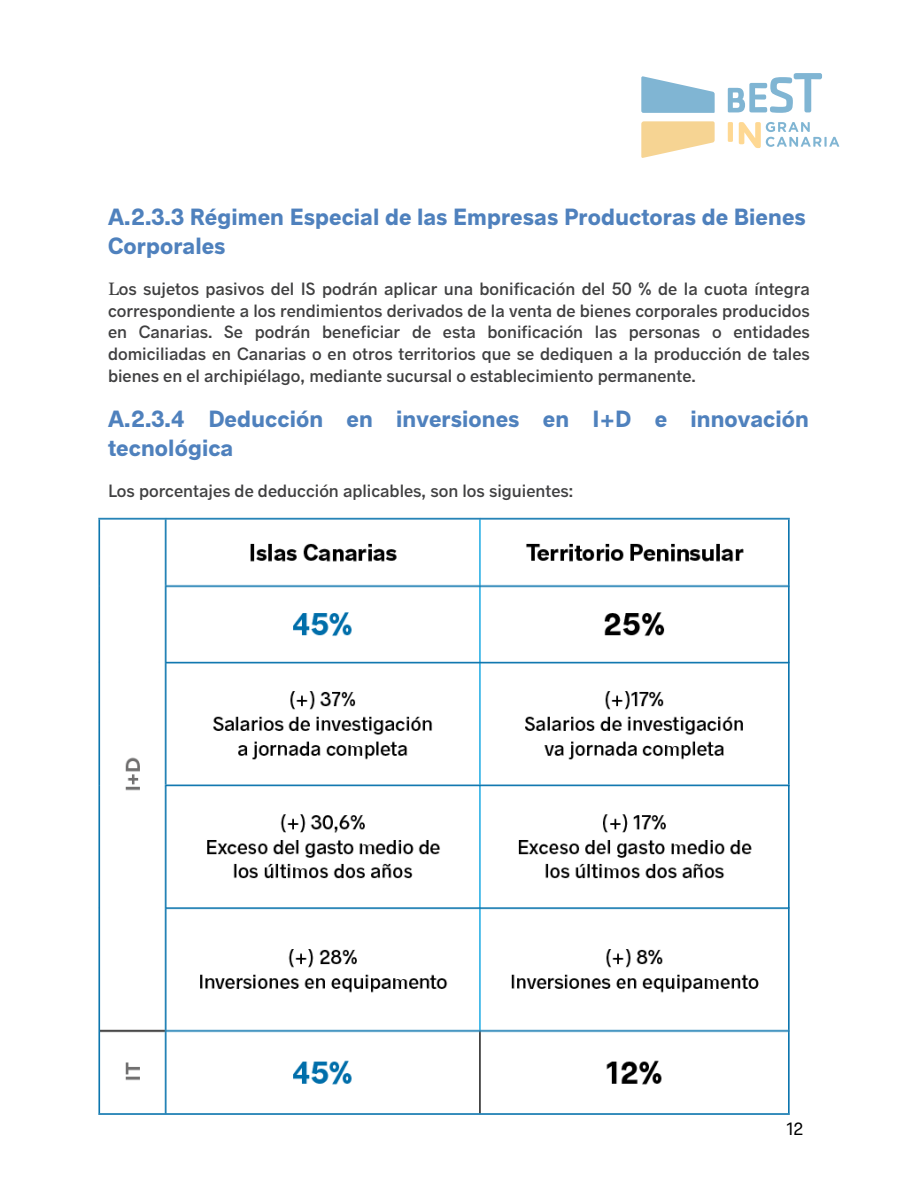
<style>
.page{position:relative;width:918px;height:1188px;background:#fff}
.page>*{position:absolute;margin:0;border:0;box-sizing:border-box;transform-origin:0 0}
.t1{font:700 23.7px/28.8px "Hanken Sans";letter-spacing:.005em;color:#4f81bd}
.t2{font:500 18px/21.8px "Hanken Sans";color:#404041;text-align:justify}
.t3{font:18px "Hanken Sans";color:#000}
.t4{font:16.2px "Calibri";color:#000}
.s1{font-family:"Georgia";font-weight:400}
</style>
<div class="page">
<img style="left:98px;top:517px;width:692px;height:598px">
<svg style="left:641px;top:76px;width:74px;height:37px"></svg>
<svg style="left:641px;top:121px;width:74px;height:37px"></svg>
<div style="left:728px;top:122px;width:5px;height:20px;background:#fed893"></div>
<svg style="left:728px;top:73px;width:94px;height:40px"></svg>
<svg style="left:739px;top:122px;width:100px;height:26px"></svg>
<h1 class="t1" style="left:108px;top:201px;width:699px">A.2.3.3 Régimen Especial de las Empresas Productoras de Bienes<br>Corporales</h1>
<p class="t2" style="left:108px;top:276px;width:703px"><span class="s1">L</span>os sujetos pasivos del IS podrán aplicar una bonificación del 50 % de la cuota íntegra correspondiente a los rendimientos derivados de la venta de bienes corporales producidos en Canarias. Se podrán beneficiar de esta bonificación las personas o entidades domiciliadas en Canarias o en otros territorios que se dediquen a la producción de tales bienes en el archipiélago, mediante sucursal o establecimiento permanente.</p>
<h1 class="t1" style="left:108px;top:403px;width:703px">A.2.3.4 Deducción en inversiones en I+D e innovación tecnológica</h1>
<p class="t2" style="left:108px;top:478px;width:467px">Los porcentajes de deducción aplicables, son los siguientes:</p>
<p class="t4" style="left:793px;top:1114px;width:24px">"#!</p>
<p class="t3" style="left:786px;top:1115px;width:18px">12</p>
</div>
